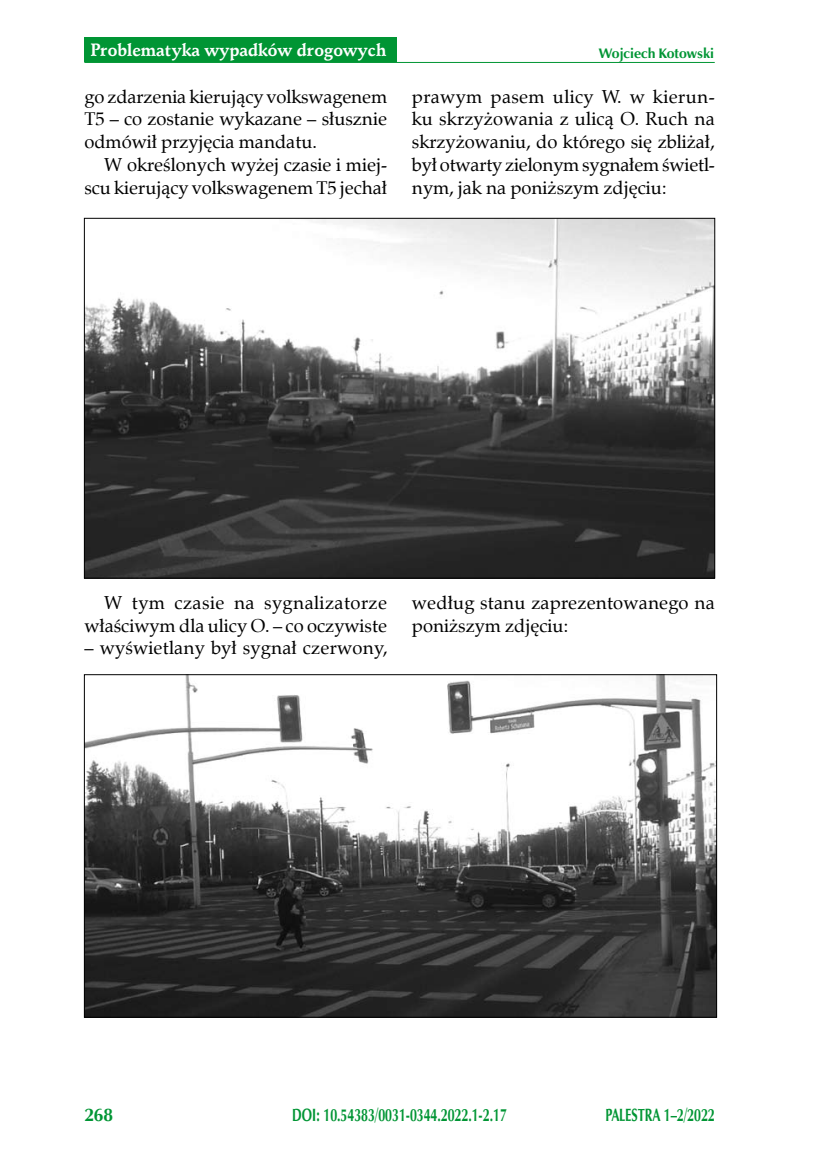
<style>
.page{position:relative;width:819px;height:1166px;background:#fff}
.page>*{position:absolute;margin:0;border:0;box-sizing:border-box;transform-origin:0 0}
.t1{font:18.38px/22.8px "Zapf Calligr EUX";color:#000;text-align:justify}
.t2{font:700 18.38px "Zapf Humnst EUX";color:#009534;scale:.95 1}
.t3{font:700 17.85px "Zapf Humnst EUX";color:#009534;scale:.7 1}
.t4{font:700 17.5px "Schneidler EUX";color:#fff;scale:.95 1}
.t5{font:700 14px "Zapf Humnst EUX";color:#009534}
</style>
<div class="page">
<div style="left:84px;top:38px;width:313px;height:24px;background:#009534"></div>
<hr style="left:84px;top:62px;width:630px;height:1px;background:#009534">
<img style="left:86px;top:220px;width:627px;height:356px">
<img style="left:86px;top:676px;width:629px;height:339px">
<p class="t4" style="left:91px;top:39px;width:313px">Problematyka wypadków drogowych</p>
<p class="t5" style="left:599px;top:44px;width:117px">Wojciech Kotowski</p>
<p class="t1" style="left:84px;top:85px;width:304px">go zdarzenia kierujący volkswagenem T5 – co zostanie wykazane – słusznie odmówił przyjęcia mandatu.</p>
<p class="t1" style="left:84px;top:153px;width:304px;text-align:right">W określonych wyżej czasie i miej&shy;scu kierujący volkswagenem T5 jechał</p>
<p class="t1" style="left:412px;top:85px;width:304px">prawym pasem ulicy W. w kierun&shy;ku skrzyżowania z ulicą O. Ruch na skrzyżowaniu, do którego się zbliżał, był otwarty zielonym sygnałem świetl&shy;nym, jak na poniższym zdjęciu:</p>
<p class="t1" style="left:84px;top:591px;width:304px;text-align:right">W tym czasie na sygnalizatorze właściwym dla ulicy O. – co oczywiste</p>
<p class="t1" style="left:84px;top:637px;width:304px">– wyświetlany był sygnał czerwony,</p>
<p class="t1" style="left:412px;top:591px;width:304px">według stanu zaprezentowanego na poniższym zdjęciu:</p>
<p class="t2" style="left:84px;top:1103px;width:32px">268</p>
<p class="t3" style="left:292px;top:1103px;width:308px">DOI: 10.54383/0031-0344.2022.1-2.17</p>
<p class="t3" style="left:605px;top:1103px;width:158px">PALESTRA 1–2/2022</p>
</div>
